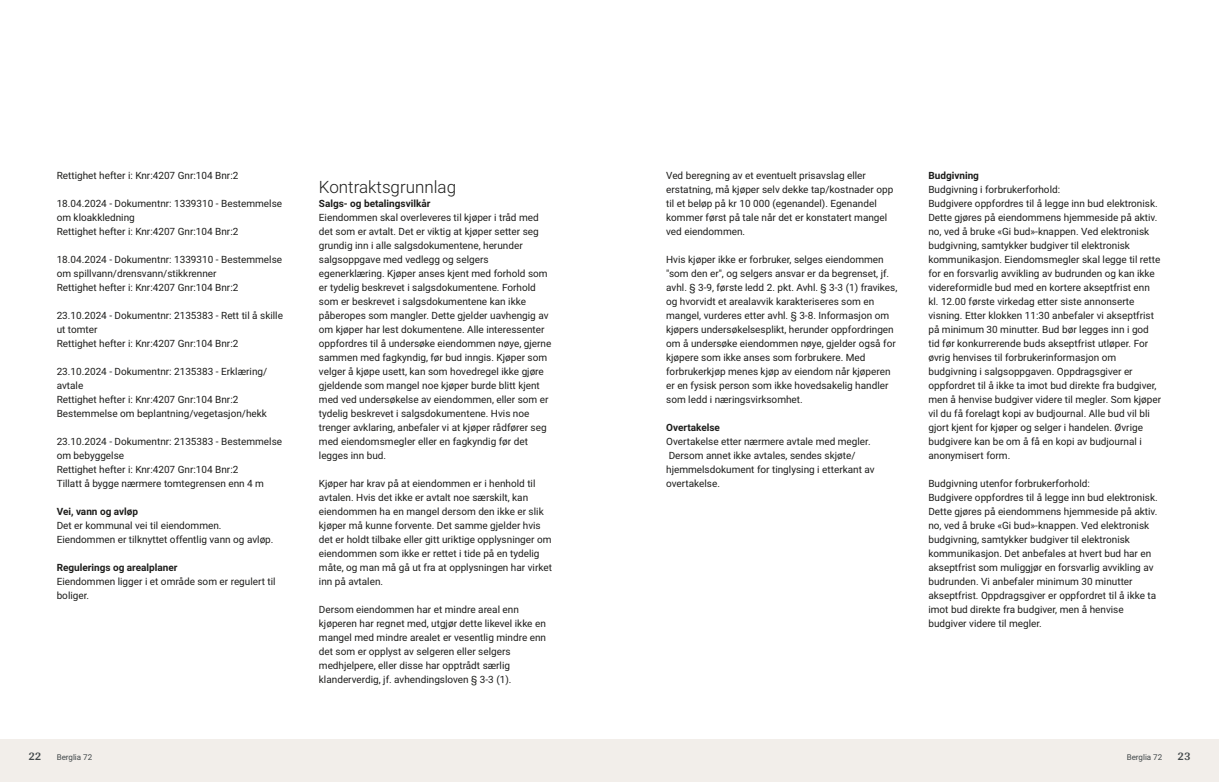
<style>
.page{position:relative;width:1219px;height:782px;background:#fff}
.page>*{position:absolute;margin:0;border:0;box-sizing:border-box;transform-origin:0 0}
.t1{font:300 17px "Roboto Vitec";color:#1d1d1b}
.t2{font:700 12px "Arya";color:#414749}
.t3{font:10px/14px "Roboto Vitec";color:#1d1d1b}
.t4{font:700 10px "Roboto Vitec";color:#1d1d1b}
.t5{font:8px "Roboto Vitec";color:#414749}
</style>
<div class="page">
<div style="left:0;top:739px;width:612px;height:42px;background:#f2eeea"></div>
<div style="left:607px;top:739px;width:612px;height:42px;background:#f2eeea"></div>
<p class="t3" style="left:57px;top:167px;width:183px">Rettighet hefter i: Knr:4207 Gnr:104 Bnr:2</p>
<p class="t3" style="left:57px;top:195px;width:227px">18.04.2024 ‑ Dokumentnr: 1339310 ‑ Bestemmelse om kloakkledning<br>Rettighet hefter i: Knr:4207 Gnr:104 Bnr:2</p>
<p class="t3" style="left:57px;top:251px;width:227px">18.04.2024 ‑ Dokumentnr: 1339310 ‑ Bestemmelse om spillvann/drensvann/stikkrenner<br>Rettighet hefter i: Knr:4207 Gnr:104 Bnr:2</p>
<p class="t3" style="left:57px;top:307px;width:228px">23.10.2024 ‑ Dokumentnr: 2135383 ‑ Rett til å skille ut tomter<br>Rettighet hefter i: Knr:4207 Gnr:104 Bnr:2</p>
<p class="t3" style="left:57px;top:363px;width:212px">23.10.2024 ‑ Dokumentnr: 2135383 ‑ Erklæring/ avtale<br>Rettighet hefter i: Knr:4207 Gnr:104 Bnr:2<br>Bestemmelse om beplantning/vegetasjon/hekk</p>
<p class="t3" style="left:57px;top:433px;width:227px">23.10.2024 ‑ Dokumentnr: 2135383 ‑ Bestemmelse om bebyggelse<br>Rettighet hefter i: Knr:4207 Gnr:104 Bnr:2<br>Tillatt å bygge nærmere tomtegrensen enn 4 m</p>
<p class="t4" style="left:57px;top:504px;width:83px">Vei, vann og avløp</p>
<p class="t3" style="left:57px;top:517px;width:218px">Det er kommunal vei til eiendommen.<br>Eiendommen er tilknyttet offentlig vann og avløp.</p>
<p class="t4" style="left:57px;top:560px;width:122px">Regulerings og arealplaner</p>
<p class="t3" style="left:57px;top:573px;width:220px">Eiendommen ligger i et område som er regulert til boliger.</p>
<p class="t2" style="left:28px;top:749px;width:15px">22</p>
<p class="t5" style="left:57px;top:751px;width:37px">Berglia 72</p>
<h1 class="t1" style="left:319px;top:174px;width:139px">Kontraktsgrunnlag</h1>
<p class="t4" style="left:319px;top:196px;width:113px">Salgs‑ og betalingsvilkår</p>
<p class="t3" style="left:319px;top:209px;width:234px">Eiendommen skal overleveres til kjøper i tråd med det som er avtalt. Det er viktig at kjøper setter seg grundig inn i alle salgsdokumentene, herunder salgsoppgave med vedlegg og selgers egenerklæring. Kjøper anses kjent med forhold som er tydelig beskrevet i salgsdokumentene. Forhold som er beskrevet i salgsdokumentene kan ikke påberopes som mangler. Dette gjelder uavhengig av om kjøper har lest dokumentene. Alle interessenter oppfordres til å undersøke eiendommen nøye, gjerne sammen med fagkyndig, før bud inngis. Kjøper som velger å kjøpe usett, kan som hovedregel ikke gjøre gjeldende som mangel noe kjøper burde blitt kjent med ved undersøkelse av eiendommen, eller som er tydelig beskrevet i salgsdokumentene. Hvis noe trenger avklaring, anbefaler vi at kjøper rådfører seg med eiendomsmegler eller en fagkyndig før det legges inn bud.</p>
<p class="t3" style="left:319px;top:475px;width:235px">Kjøper har krav på at eiendommen er i henhold til avtalen. Hvis det ikke er avtalt noe særskilt, kan eiendommen ha en mangel dersom den ikke er slik kjøper må kunne forvente. Det samme gjelder hvis det er holdt tilbake eller gitt uriktige opplysninger om eiendommen som ikke er rettet i tide på en tydelig måte, og man må gå ut fra at opplysningen har virket inn på avtalen.</p>
<p class="t3" style="left:319px;top:601px;width:229px">Dersom eiendommen har et mindre areal enn kjøperen har regnet med, utgjør dette likevel ikke en mangel med mindre arealet er vesentlig mindre enn det som er opplyst av selgeren eller selgers medhjelpere, eller disse har opptrådt særlig klanderverdig, jf. avhendingsloven § 3‑3 (1).</p>
<p class="t3" style="left:666px;top:167px;width:229px">Ved beregning av et eventuelt prisavslag eller erstatning, må kjøper selv dekke tap/kostnader opp til et beløp på kr 10 000 (egenandel). Egenandel kommer først på tale når det er konstatert mangel ved eiendommen.</p>
<p class="t3" style="left:666px;top:251px;width:233px">Hvis kjøper ikke er forbruker, selges eiendommen "som den er", og selgers ansvar er da begrenset, jf. avhl. § 3‑9, første ledd 2. pkt. Avhl. § 3‑3 (1) fravikes, og hvorvidt et arealavvik karakteriseres som en mangel, vurderes etter avhl. § 3‑8. Informasjon om kjøpers undersøkelsesplikt, herunder oppfordringen om å undersøke eiendommen nøye, gjelder også for kjøpere som ikke anses som forbrukere. Med forbrukerkjøp menes kjøp av eiendom når kjøperen er en fysisk person som ikke hovedsakelig handler som ledd i næringsvirksomhet.</p>
<p class="t4" style="left:666px;top:420px;width:55px">Overtakelse</p>
<p class="t3" style="left:666px;top:433px;width:210px">Overtakelse etter nærmere avtale med megler.<br>Dersom annet ikke avtales, sendes skjøte/ hjemmelsdokument for tinglysing i etterkant av overtakelse.</p>
<p class="t4" style="left:928px;top:168px;width:52px">Budgivning</p>
<p class="t3" style="left:928px;top:181px;width:234px">Budgivning i forbrukerforhold:<br>Budgivere oppfordres til å legge inn bud elektronisk.<br>Dette gjøres på eiendommens hjemmeside på aktiv. no, ved å bruke «Gi bud»‑knappen. Ved elektronisk budgivning, samtykker budgiver til elektronisk kommunikasjon. Eiendomsmegler skal legge til rette for en forsvarlig avvikling av budrunden og kan ikke videreformidle bud med en kortere akseptfrist enn kl. 12.00 første virkedag etter siste annonserte visning. Etter klokken 11:30 anbefaler vi akseptfrist på minimum 30 minutter. Bud bør legges inn i god tid før konkurrerende buds akseptfrist utløper. For øvrig henvises til forbrukerinformasjon om budgivning i salgsoppgaven. Oppdragsgiver er oppfordret til å ikke ta imot bud direkte fra budgiver, men å henvise budgiver videre til megler. Som kjøper vil du få forelagt kopi av budjournal. Alle bud vil bli gjort kjent for kjøper og selger i handelen. Øvrige budgivere kan be om å få en kopi av budjournal i anonymisert form.</p>
<p class="t3" style="left:928px;top:475px;width:231px">Budgivning utenfor forbrukerforhold:<br>Budgivere oppfordres til å legge inn bud elektronisk.<br>Dette gjøres på eiendommens hjemmeside på aktiv. no, ved å bruke «Gi bud»‑knappen. Ved elektronisk budgivning, samtykker budgiver til elektronisk kommunikasjon. Det anbefales at hvert bud har en akseptfrist som muliggjør en forsvarlig avvikling av budrunden. Vi anbefaler minimum 30 minutter akseptfrist. Oppdragsgiver er oppfordret til å ikke ta imot bud direkte fra budgiver, men å henvise budgiver videre til megler.</p>
<p class="t5" style="left:1127px;top:751px;width:37px">Berglia 72</p>
<p class="t2" style="left:1177px;top:749px;width:15px">23</p>
</div>
